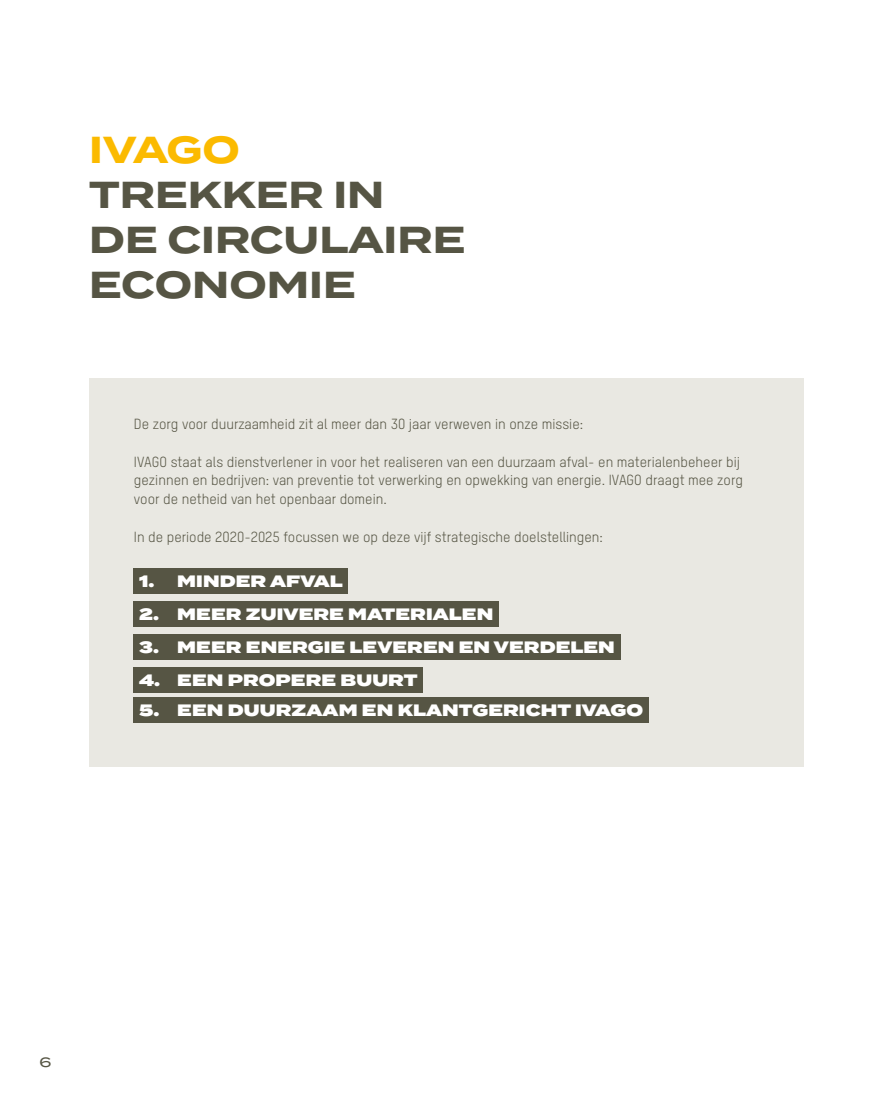
<style>
.page{position:relative;width:893px;height:1106px;background:#fff}
.page>*{position:absolute;margin:0;border:0;box-sizing:border-box;transform-origin:0 0}
.t1{font:700 37.5px/45px "Termina";color:#565544}
.t2{font:700 37.5px "Termina";letter-spacing:-.02em;color:#fbba00}
.t3{font:900 16.5px "Termina";letter-spacing:.005em;color:#fff}
.t4{font:14.25px/18.8px "T Star Pro Regular";color:#565544}
.t5{font:500 13.5px "Termina";color:#565544}
</style>
<div class="page">
<div style="left:89px;top:378px;width:715px;height:388px;background:#e9e8e2"></div>
<div style="left:133px;top:568px;width:215px;height:26px;background:#565544"></div>
<div style="left:133px;top:601px;width:366px;height:26px;background:#565544"></div>
<div style="left:133px;top:634px;width:487px;height:26px;background:#565544"></div>
<div style="left:133px;top:667px;width:290px;height:26px;background:#565544"></div>
<div style="left:133px;top:697px;width:516px;height:26px;background:#565544"></div>
<h1 class="t2" style="left:89px;top:122px;width:152px">IVAGO</h1>
<h1 class="t1" style="left:89px;top:173px;width:377px">TREKKER IN<br>DE CIRCULAIRE<br>ECONOMIE</h1>
<p class="t4" style="left:134px;top:414px;width:451px">De zorg voor duurzaamheid zit al meer dan 30 jaar verweven in onze missie:</p>
<p class="t4" style="left:134px;top:451px;width:611px">IVAGO staat als dienstverlener in voor het realiseren van een duurzaam afval- en materialenbeheer bij gezinnen en bedrijven: van preventie tot verwerking en opwekking van energie. IVAGO draagt mee zorg voor de netheid van het openbaar domein.</p>
<p class="t4" style="left:134px;top:526px;width:471px">In de periode 2020-2025 focussen we op deze vijf strategische doelstellingen:</p>
<p class="t3" style="left:139px;top:569px;width:205px">1. MINDER AFVAL</p>
<p class="t3" style="left:139px;top:602px;width:356px">2. MEER ZUIVERE MATERIALEN</p>
<p class="t3" style="left:139px;top:635px;width:477px">3. MEER ENERGIE LEVEREN EN VERDELEN</p>
<p class="t3" style="left:139px;top:668px;width:280px">4. EEN PROPERE BUURT</p>
<p class="t3" style="left:139px;top:698px;width:506px">5. EEN DUURZAAM EN KLANTGERICHT IVAGO</p>
<p class="t5" style="left:39px;top:1052px;width:13px">6</p>
</div>
